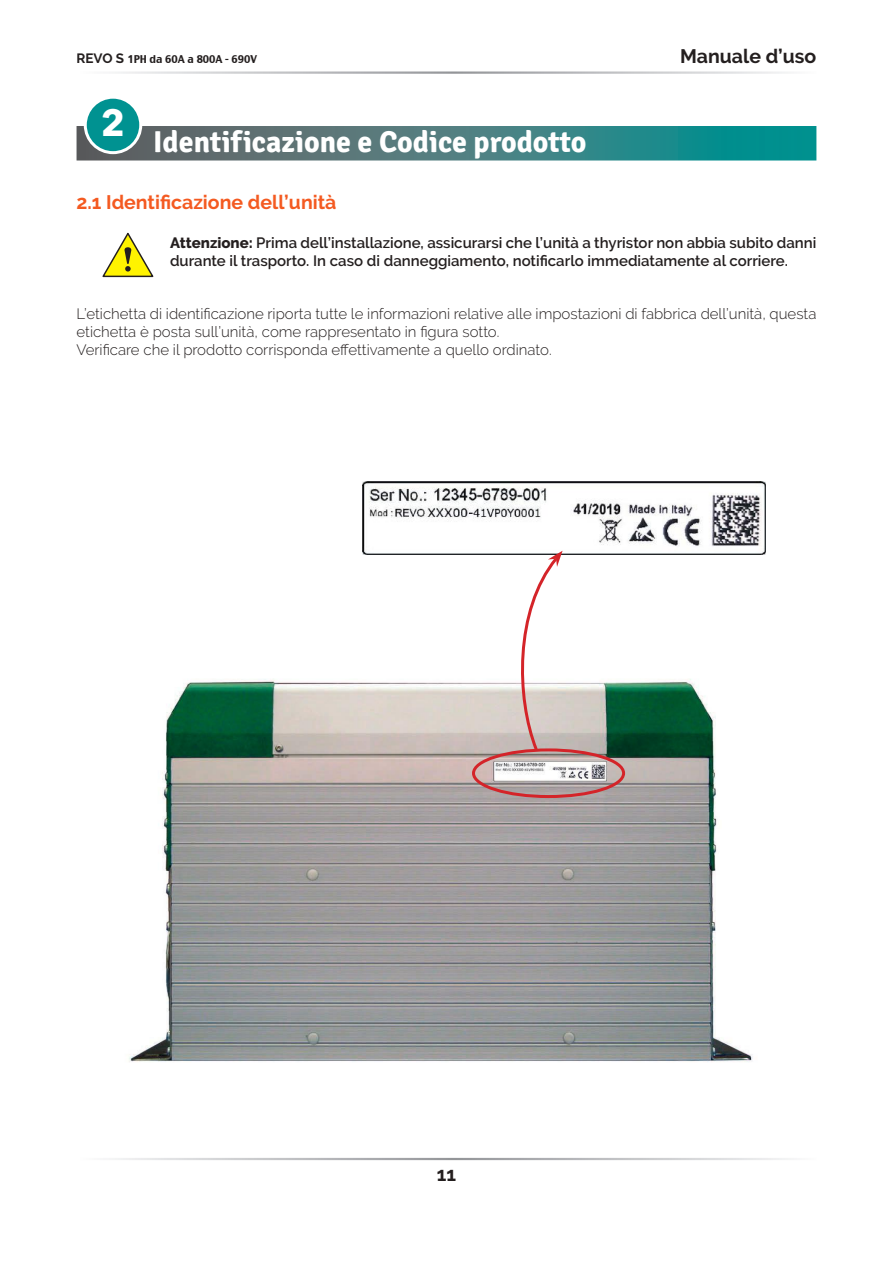
<style>
.page{position:relative;width:893px;height:1263px;background:#fff}
.page>*{position:absolute;margin:0;border:0;box-sizing:border-box;transform-origin:0 0}
.t1{font:700 37.5px "Avenir Next LT Pro";color:#fff}
.t2{font:700 30px "Signika";color:#fff}
.t3{font:700 19.5px "Raleway";color:#f45a21}
.t4{font:700 19.5px "Raleway";color:#241f1f}
.t5{font:300 15px/18px "Raleway";color:#241f1f}
.t6{font:600 15px/18px "Raleway";color:#241f1f}
.t7{font:10.5px "Charcoal CY";color:#241f1f}
.s1{font-family:"Raleway";font-weight:700;font-size:13.5px}
.s2{font-weight:800}
</style>
<div class="page">
<svg style="left:77px;top:126px;width:739px;height:34px;background:#3f7d7f"></svg>
<div style="left:85px;top:97px;width:56px;height:56px;background:#009291;border-radius:50%"></div>
<div style="left:84px;top:96px;width:58px;height:58px;border:3px solid #fff;border-radius:50%"></div>
<svg style="left:102px;top:232px;width:52px;height:45px"></svg>
<img style="left:129px;top:679px;width:624px;height:383px">
<img style="left:363px;top:482px;width:402px;height:72px">
<div style="left:472px;top:748px;width:153px;height:50px;border:3px solid #d42429;border-radius:50%"></div>
<svg style="left:514px;top:551px;width:49px;height:202px"></svg>
<p class="t7" style="left:77px;top:52px;width:182px"><span class="s1">REVO S</span> 1PH da 60A a 800A - 690V</p>
<h3 class="t4" style="left:680px;top:45px;width:138px">Manuale d’uso</h3>
<h1 class="t1" style="left:101px;top:100px;width:26px">2</h1>
<h2 class="t2" style="left:153px;top:123px;width:435px">Identificazione e Codice prodotto</h2>
<h3 class="t3" style="left:77px;top:191px;width:261px">2.1 Identificazione dell’unità</h3>
<p class="t6" style="left:170px;top:234px;width:648px"><span class="s2">Attenzione:</span> Prima dell’installazione, assicurarsi che l’unità a thyristor non abbia subito danni durante il trasporto. In caso di danneggiamento, notificarlo immediatamente al corriere.</p>
<p class="t5" style="left:77px;top:305px;width:741px">L’etichetta di identificazione riporta tutte le informazioni relative alle impostazioni di fabbrica dell’unità, questa etichetta è posta sull’unità, come rappresentato in figura sotto.<br>Verificare che il prodotto corrisponda effettivamente a quello ordinato.</p>
<h3 class="t4" style="left:437px;top:1163px;width:21px">11</h3>
</div>
